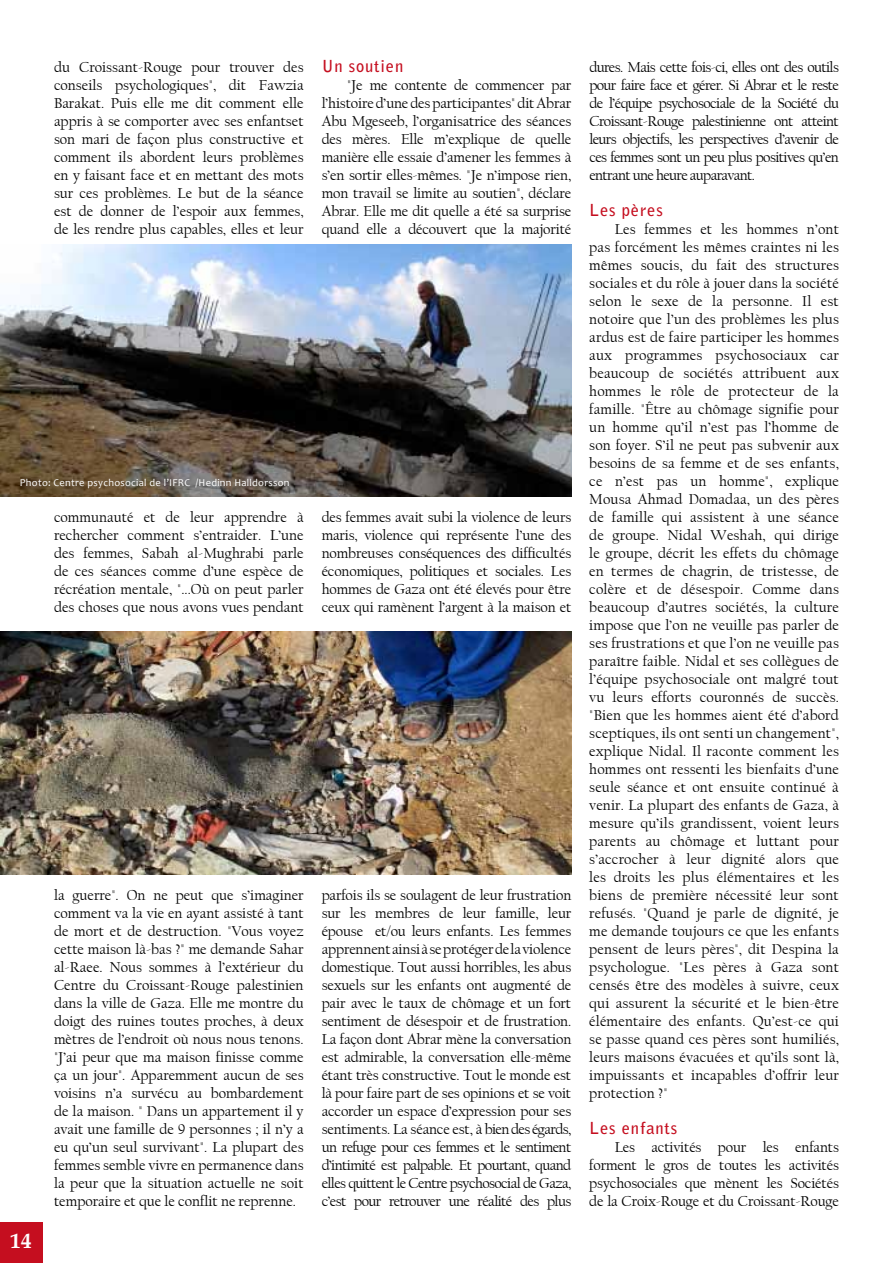
<style>
.page{position:relative;width:893px;height:1263px;background:#fff}
.page>*{position:absolute;margin:0;border:0;box-sizing:border-box;transform-origin:0 0}
.t1{font:700 21px "Book Antiqua";color:#fff}
.t2{font:700 16.5px "Bell Gothic Std";letter-spacing:.05em;color:#c50e1f}
.t3{font:15px/18px "Californian FB";letter-spacing:-.01em;color:#000;text-align:justify}
.t4{font:10.5px "Candara";letter-spacing:.025em;color:#fff}
</style>
<div class="page">
<div style="left:0;top:1222px;width:42px;height:41px;background:#c50e1f"></div>
<img style="left:0;top:245px;width:571px;height:251px">
<img style="left:0;top:631px;width:571px;height:243px">
<p class="t3" style="left:54px;top:58px;width:251px">du Croissant-Rouge pour trouver des conseils psychologiques", dit Fawzia Barakat. Puis elle me dit comment elle appris à se comporter avec ses enfantset son mari de façon plus constructive et comment ils abordent leurs problèmes en y faisant face et en mettant des mots sur ces problèmes. Le but de la séance est de donner de l’espoir aux femmes, de les rendre plus capables, elles et leur</p>
<p class="t4" style="left:20px;top:476px;width:271px">Photo: Centre psychosocial de l’IFRC /Hedinn Halldorsson</p>
<p class="t3" style="left:54px;top:508px;width:251px">communauté et de leur apprendre à rechercher comment s’entraider. L’une des femmes, Sabah al-Mughrabi parle de ces séances comme d’une espèce de récréation mentale, "...Où on peut parler des choses que nous avons vues pendant</p>
<h1 class="t1" style="left:10px;top:1226px;width:22px">14</h1>
<p class="t3" style="left:54px;top:886px;width:251px">la guerre". On ne peut que s’imaginer comment va la vie en ayant assisté à tant de mort et de destruction. "Vous voyez cette maison là-bas ?" me demande Sahar al-Raee. Nous sommes à l’extérieur du Centre du Croissant-Rouge palestinien dans la ville de Gaza. Elle me montre du doigt des ruines toutes proches, à deux mètres de l’endroit où nous nous tenons. "J’ai peur que ma maison finisse comme ça un jour". Apparemment aucun de ses voisins n’a survécu au bombardement de la maison. " Dans un appartement il y avait une famille de 9 personnes ; il n’y a eu qu’un seul survivant". La plupart des femmes semble vivre en permanence dans la peur que la situation actuelle ne soit temporaire et que le conflit ne reprenne.</p>
<p class="t2" style="left:322px;top:56px;width:83px">Un soutien</p>
<p class="t3" style="left:322px;top:76px;width:251px;text-indent:26px">"Je me contente de commencer par l’histoire d’une des participantes" dit Abrar Abu Mgeseeb, l’organisatrice des séances des mères. Elle m’explique de quelle manière elle essaie d’amener les femmes à s’en sortir elles-mêmes. "Je n’impose rien, mon travail se limite au soutien", déclare Abrar. Elle me dit quelle a été sa surprise quand elle a découvert que la majorité</p>
<p class="t3" style="left:322px;top:508px;width:251px">des femmes avait subi la violence de leurs maris, violence qui représente l’une des nombreuses conséquences des difficultés économiques, politiques et sociales. Les hommes de Gaza ont été élevés pour être ceux qui ramènent l’argent à la maison et</p>
<p class="t3" style="left:322px;top:886px;width:251px">parfois ils se soulagent de leur frustration sur les membres de leur famille, leur épouse et/ou leurs enfants. Les femmes apprennent ainsi à se protéger de la violence domestique. Tout aussi horribles, les abus sexuels sur les enfants ont augmenté de pair avec le taux de chômage et un fort sentiment de désespoir et de frustration.<br>La façon dont Abrar mène la conversation est admirable, la conversation elle-même étant très constructive. Tout le monde est là pour faire part de ses opinions et se voit accorder un espace d’expression pour ses sentiments. La séance est, à bien des égards, un refuge pour ces femmes et le sentiment d’intimité est palpable. Et pourtant, quand elles quittent le Centre psychosocial de Gaza, c’est pour retrouver une réalité des plus</p>
<p class="t3" style="left:589px;top:58px;width:251px">dures. Mais cette fois-ci, elles ont des outils pour faire face et gérer. Si Abrar et le reste de l’équipe psychosociale de la Société du Croissant-Rouge palestinienne ont atteint leurs objectifs, les perspectives d’avenir de ces femmes sont un peu plus positives qu’en entrant une heure auparavant.</p>
<p class="t2" style="left:589px;top:200px;width:75px">Les pères</p>
<p class="t3" style="left:589px;top:220px;width:251px;text-indent:26px">Les femmes et les hommes n’ont pas forcément les mêmes craintes ni les mêmes soucis, du fait des structures sociales et du rôle à jouer dans la société selon le sexe de la personne. Il est notoire que l’un des problèmes les plus ardus est de faire participer les hommes aux programmes psychosociaux car beaucoup de sociétés attribuent aux hommes le rôle de protecteur de la famille. "Être au chômage signifie pour un homme qu’il n’est pas l’homme de son foyer. S’il ne peut pas subvenir aux besoins de sa femme et de ses enfants, ce n’est pas un homme", explique Mousa Ahmad Domadaa, un des pères de famille qui assistent à une séance de groupe. Nidal Weshah, qui dirige le groupe, décrit les effets du chômage en termes de chagrin, de tristesse, de colère et de désespoir. Comme dans beaucoup d’autres sociétés, la culture impose que l’on ne veuille pas parler de ses frustrations et que l’on ne veuille pas paraître faible. Nidal et ses collègues de l’équipe psychosociale ont malgré tout vu leurs efforts couronnés de succès. "Bien que les hommes aient été d’abord sceptiques, ils ont senti un changement", explique Nidal. Il raconte comment les hommes ont ressenti les bienfaits d’une seule séance et ont ensuite continué à venir. La plupart des enfants de Gaza, à mesure qu’ils grandissent, voient leurs parents au chômage et luttant pour s’accrocher à leur dignité alors que les droits les plus élémentaires et les biens de première nécessité leur sont refusés. "Quand je parle de dignité, je me demande toujours ce que les enfants pensent de leurs pères", dit Despina la psychologue. "Les pères à Gaza sont censés être des modèles à suivre, ceux qui assurent la sécurité et le bien-être élémentaire des enfants. Qu’est-ce qui se passe quand ces pères sont humiliés, leurs maisons évacuées et qu’ils sont là, impuissants et incapables d’offrir leur protection ?"</p>
<p class="t2" style="left:589px;top:1118px;width:89px">Les enfants</p>
<p class="t3" style="left:589px;top:1138px;width:251px;text-indent:26px">Les activités pour les enfants forment le gros de toutes les activités psychosociales que mènent les Sociétés de la Croix-Rouge et du Croissant-Rouge</p>
</div>
